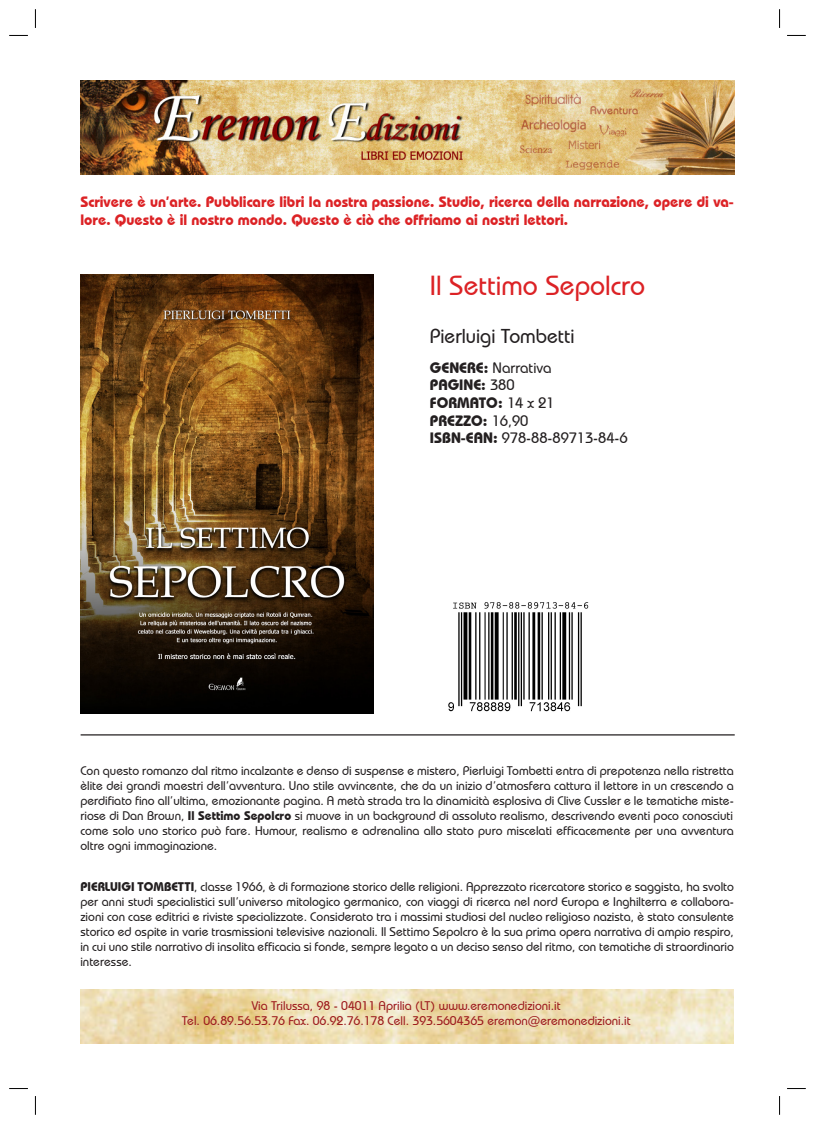
<style>
.page{position:relative;width:815px;height:1124px;background:#fff}
.page>*{position:absolute;margin:0;border:0;box-sizing:border-box;transform-origin:0 0}
.t1{font:500 27.5px "Bauhaus IT Cby BT";color:#dc2225}
.t2{font:500 20px "Bauhaus IT Cby BT";color:#231f20}
.t3{font:700 15px/18px "Bauhaus IT Cby BT";color:#dc2225}
.t4{font:500 15px "Bauhaus IT Cby BT";color:#231f20}
.t5{font:700 15px "Bauhaus IT Cby BT";color:#231f20}
.t6{font:500 12.5px/15px "Bauhaus IT Cby BT";color:#231f20;text-align:justify}
.t7{font:500 12.5px "Bauhaus IT Cby BT";color:#9d1b1e}
.s1{font-weight:700}
.s2{font-weight:500}
</style>
<div class="page">
<img style="left:80px;top:80px;width:655px;height:95px">
<img style="left:81px;top:274px;width:292px;height:439px">
<img style="left:448px;top:602px;width:141px;height:110px">
<hr style="left:81px;top:734px;width:654px;height:1px;background:#231f20">
<img style="left:80px;top:989px;width:654px;height:54px">
<svg style="left:9px;top:35px;width:19px;height:1px"></svg>
<svg style="left:787px;top:35px;width:19px;height:1px"></svg>
<svg style="left:9px;top:1088px;width:19px;height:1px"></svg>
<svg style="left:787px;top:1088px;width:19px;height:1px"></svg>
<svg style="left:35px;top:9px;width:1px;height:19px"></svg>
<svg style="left:35px;top:1096px;width:1px;height:18px"></svg>
<svg style="left:779px;top:9px;width:1px;height:19px"></svg>
<svg style="left:779px;top:1096px;width:1px;height:18px"></svg>
<p class="t3" style="left:80px;top:192px;width:655px">Scrivere è un’arte. Pubblicare libri la nostra passione. Studio, ricerca della narrazione, opere di va&shy;lore. Questo è il nostro mondo. Questo è ciò che offriamo ai nostri lettori.</p>
<p class="t1" style="left:430px;top:268px;width:217px">Il Settimo Sepolcro</p>
<p class="t2" style="left:430px;top:324px;width:146px">Pierluigi Tombetti</p>
<p class="t4" style="left:430px;top:358px;width:123px"><span class="s1">GENERE:</span> Narrativa</p>
<p class="t5" style="left:430px;top:376px;width:86px">PAGINE: <span class="s2">380</span></p>
<p class="t5" style="left:430px;top:393px;width:126px">FORMATO: <span class="s2">14 x 21</span></p>
<p class="t5" style="left:430px;top:411px;width:100px">PREZZO: <span class="s2">16,90</span></p>
<p class="t4" style="left:430px;top:428px;width:199px"><span class="s1">ISBN-EAN:</span> 978-88-89713-84-6</p>
<p class="t6" style="left:80px;top:763px;width:655px">Con questo romanzo dal ritmo incalzante e denso di suspense e mistero, Pierluigi Tombetti entra di prepotenza nella ristretta èlite dei grandi maestri dell’avventura. Uno stile avvincente, che da un inizio d’atmosfera cattura il lettore in un crescendo a perdifiato fino all’ultima, emozionante pagina. A metà strada tra la dinamicità esplosiva di Clive Cussler e le tematiche miste&shy;riose di Dan Brown, <span class="s1">Il Settimo Sepolcro</span> si muove in un background di assoluto realismo, descrivendo eventi poco conosciuti</p>
<p class="t6" style="left:80px;top:823px;width:655px">come solo uno storico può fare. Humour, realismo e adrenalina allo stato puro miscelati efficacemente per una avventura oltre ogni immaginazione.</p>
<p class="t6" style="left:80px;top:878px;width:655px"><span class="s1">PIERLUIGI TOMBETTI</span>, classe 1966, è di formazione storico delle religioni. Apprezzato ricercatore storico e saggista, ha svolto per anni studi specialistici sull’universo mitologico germanico, con viaggi di ricerca nel nord Europa e Inghilterra e collabora&shy;zioni con case editrici e riviste specializzate. Considerato tra i massimi studiosi del nucleo religioso nazista, è stato consulente storico ed ospite in varie trasmissioni televisive nazionali. Il Settimo Sepolcro è la sua prima opera narrativa di ampio respiro, in cui uno stile narrativo di insolita efficacia si fonde, sempre legato a un deciso senso del ritmo, con tematiche di straordinario</p>
<p class="t6" style="left:80px;top:953px;width:53px">interesse.</p>
<p class="t7" style="left:252px;top:997px;width:310px">Via Trilussa, 98 - 04011 Aprilia (LT) www.eremonedizioni.it</p>
<p class="t7" style="left:182px;top:1012px;width:450px">Tel. 06.89.56.53.76 Fax. 06.92.76.178 Cell. 393.5604365 eremon@eremonedizioni.it</p>
</div>
